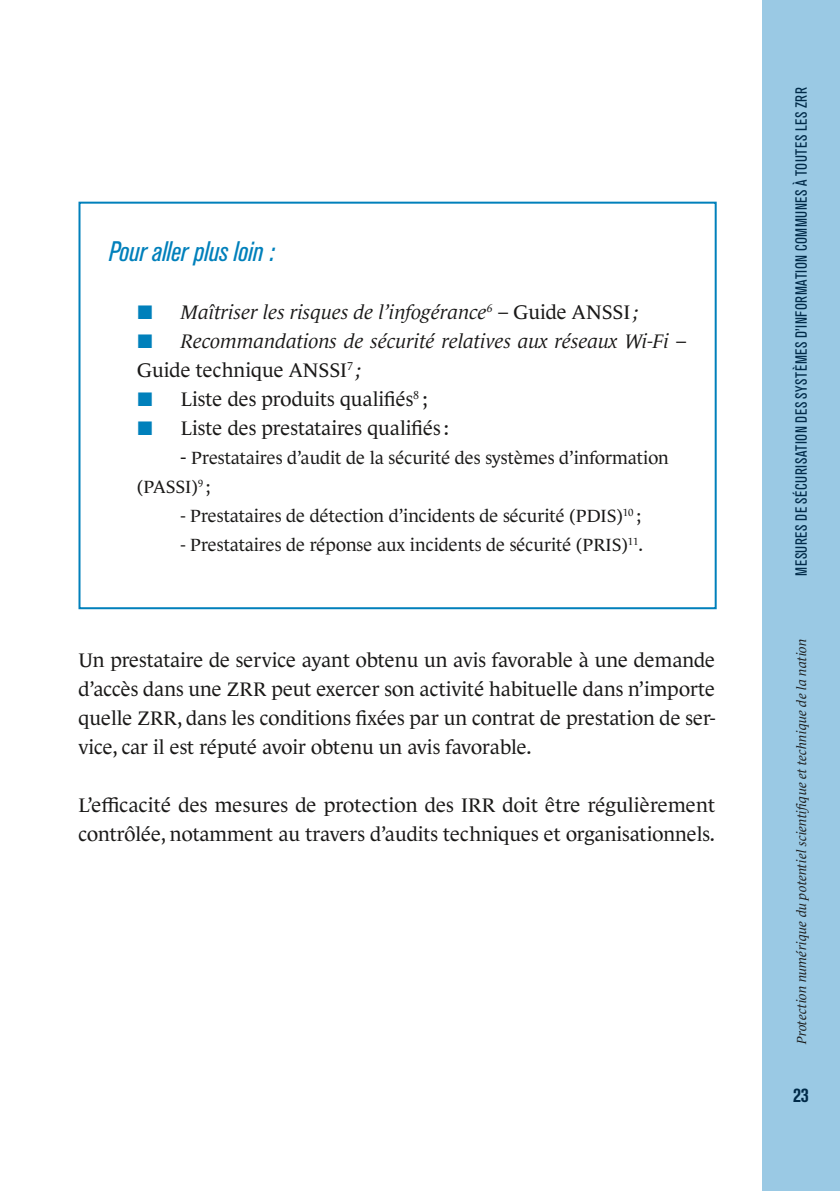
<style>
.page{position:relative;width:840px;height:1191px;background:#fff}
.page>*{position:absolute;margin:0;border:0;box-sizing:border-box;transform-origin:0 0}
.t1{font:italic condensed 28px "Akzidenz Grotesk Pro";color:#0080bb}
.t2{font:20px/29px "Le Monde Journal Pro";color:#1a1918;text-align:justify}
.t3{font:italic 20px/29px "Le Monde Journal Pro";color:#1a1918}
.t4{font:700 condensed 20px "Akzidenz Grotesk Pro";color:#002a48}
.t5{font:18px/29px "Le Monde Journal Pro";color:#1a1918}
.t6{font:condensed 16px "Akzidenz Grotesk Pro";letter-spacing:.035em;color:#002a48}
.t7{font:italic 13.4px "Le Monde Journal Pro";letter-spacing:.005em;color:#1a1918}
.s1{font-style:normal;color:#0080bb}
.s2{font-style:normal}
.s3{color:#0080bb}
.s4{font-size:20px}
</style>
<div class="page">
<div style="left:761px;top:0;width:78px;height:1191px;background:#9ac9e4"></div>
<div style="left:78px;top:202px;width:638px;height:407px;border:2px solid #0080bb"></div>
<h1 class="t1" style="left:109px;top:233px;width:167px">Pour aller plus loin :</h1>
<p class="t3" style="left:137px;top:296px;width:502px"><span class="s1">■</span> Maîtriser les risques de l’infogérance<sup>6</sup> <span class="s2">– Guide ANSSI</span>;</p>
<p class="t3" style="left:137px;top:325px;width:550px"><span class="s1">■</span> Recommandations de sécurité relatives aux réseaux Wi-Fi <span class="s2">–<br>Guide technique ANSSI</span><sup>7</sup> ;</p>
<p class="t2" style="left:137px;top:383px;width:291px"><span class="s3">■</span> Liste des produits qualifiés<sup>8</sup> ;</p>
<p class="t2" style="left:137px;top:412px;width:313px"><span class="s3">■</span> Liste des prestataires qualifiés :</p>
<p class="t5" style="left:137px;top:441px;width:532px;text-indent:44px"><span class="s4">-</span> Prestataires d’audit de la sécurité des systèmes d’information (PASSI)<sup>9</sup> ;</p>
<p class="t5" style="left:181px;top:499px;width:461px">- Prestataires de détection d’incidents de sécurité (PDIS)<sup>10</sup> ;</p>
<p class="t5" style="left:181px;top:528px;width:463px">- Prestataires de réponse aux incidents de sécurité (PRIS)<sup>11</sup>.</p>
<p class="t2" style="left:78px;top:644px;width:638px">Un prestataire de service ayant obtenu un avis favorable à une demande d’accès dans une ZRR peut exercer son activité habituelle dans n’importe quelle ZRR, dans les conditions fixées par un contrat de prestation de ser&shy;vice, car il est réputé avoir obtenu un avis favorable.</p>
<p class="t2" style="left:78px;top:789px;width:638px">L’efficacité des mesures de protection des IRR doit être régulièrement contrôlée, notamment au travers d’audits techniques et organisationnels.</p>
<p class="t6" style="left:790px;top:576px;width:489px;rotate:-90deg">Mesures de sécurisation des systèmes d’information communes à toutes les ZRR</p>
<p class="t7" style="left:791px;top:1044px;width:407px;rotate:-90deg">Protection numérique du potentiel scientifique et technique de la nation</p>
<p class="t4" style="left:792px;top:1082px;width:17px">23</p>
</div>
